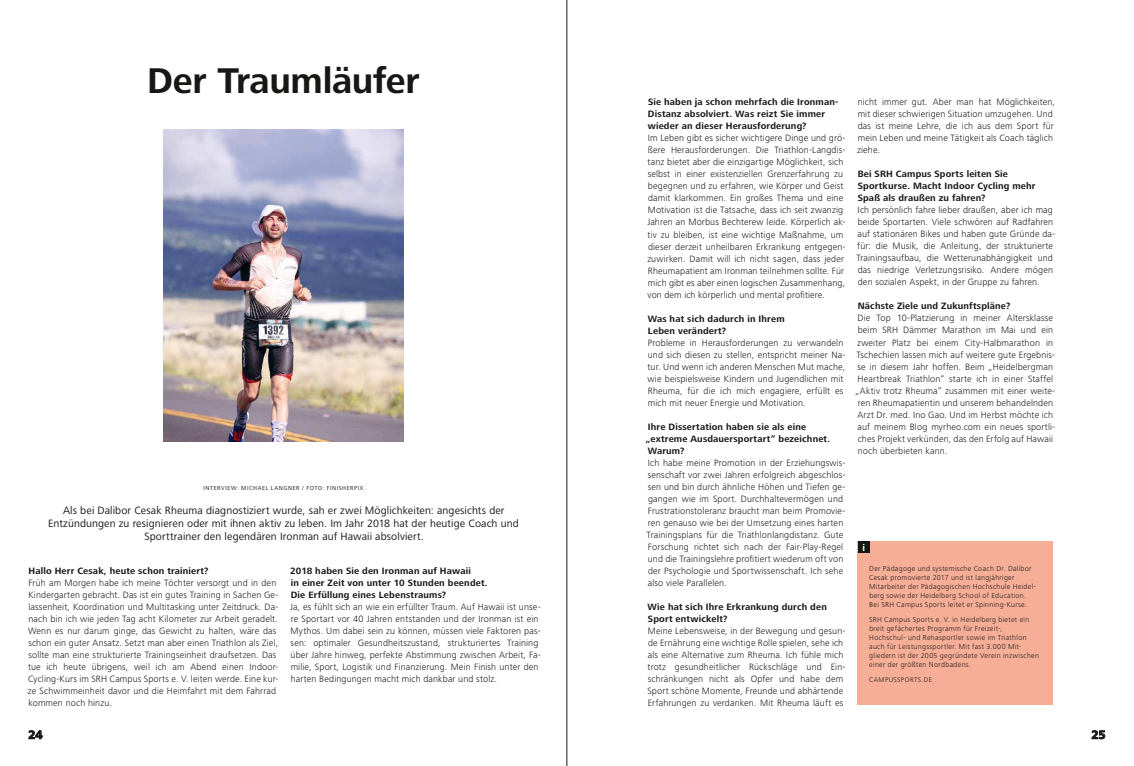
<style>
.page{position:relative;width:1134px;height:766px;background:#fff}
.page>*{position:absolute;margin:0;border:0;box-sizing:border-box;transform-origin:0 0}
.t1{font:700 37px "Frutiger Next LT";letter-spacing:-.01em;color:#181716}
.t2{font:700 12px "Frutiger Next LT";color:#181716}
.t3{font:11px/13px "Frutiger Next LT";letter-spacing:.01em;color:#181716;text-align:center}
.t4{font:700 10px "Frutiger Next LT";color:#fff}
.t5{font:300 9.5px/12px "Frutiger Next LT";letter-spacing:.015em;color:#181716}
.t6{font:700 9.5px/12px "Frutiger Next LT";letter-spacing:.02em;color:#181716}
.t7{font:300 7.5px/9px "Frutiger Next LT";letter-spacing:.04em;color:#181716}
.t8{font:300 7px "Frutiger Next LT";letter-spacing:.06em;color:#181716}
.t9{font:6px "Frutiger Next LT";letter-spacing:.1em;color:#181716}
</style>
<div class="page">
<svg style="left:1092px;top:730px;width:13px;height:8px"></svg>
<svg style="left:29px;top:730px;width:13px;height:8px"></svg>
<img style="left:164px;top:129px;width:239px;height:312px">
<div style="left:858px;top:541px;width:195px;height:164px;background:#f6ae97"></div>
<div style="left:858px;top:541px;width:12px;height:12px;background:#181716"></div>
<hr style="left:567px;top:0;width:1px;height:765px;background:#181716">
<h1 class="t1" style="left:147px;top:60px;width:274px">Der Traumläufer</h1>
<p class="t9" style="left:203px;top:484px;width:161px">INTERVIEW: MICHAEL LANGNER / FOTO: FINISHERPIX</p>
<p class="t3" style="left:48px;top:503px;width:472px">Als bei Dalibor Cesak Rheuma diagnostiziert wurde, sah er zwei Möglichkeiten: angesichts der<br>Entzündungen zu resignieren oder mit ihnen aktiv zu leben. Im Jahr 2018 hat der heutige Coach und<br>Sporttrainer den legendären Ironman auf Hawaii absolviert.</p>
<p class="t6" style="left:28px;top:564px;width:182px">Hallo Herr Cesak, heute schon trainiert?</p>
<p class="t5" style="left:28px;top:576px;width:252px">Früh am Morgen habe ich meine Töchter versorgt und in den Kindergarten gebracht. Das ist ein gutes Training in Sachen Ge&shy;lassenheit, Koordination und Multitasking unter Zeitdruck. Da&shy;nach bin ich wie jeden Tag acht Kilometer zur Arbeit geradelt.<br>Wenn es nur darum ginge, das Gewicht zu halten, wäre das schon ein guter Ansatz. Setzt man aber einen Triathlon als Ziel, sollte man eine strukturierte Trainingseinheit draufsetzen. Das tue ich heute übrigens, weil ich am Abend einen Indoor-Cycling-Kurs im SRH Campus Sports e. V. leiten werde. Eine kur&shy;ze Schwimmeinheit davor und die Heimfahrt mit dem Fahrrad kommen noch hinzu.</p>
<p class="t6" style="left:290px;top:564px;width:199px">2018 haben Sie den Ironman auf Hawaii<br>in einer Zeit von unter 10 Stunden beendet.<br>Die Erfüllung eines Lebenstraums?</p>
<p class="t5" style="left:290px;top:600px;width:252px">Ja, es fühlt sich an wie ein erfüllter Traum. Auf Hawaii ist unse&shy;re Sportart vor 40 Jahren entstanden und der Ironman ist ein Mythos. Um dabei sein zu können, müssen viele Faktoren pas&shy;sen: optimaler Gesundheitszustand, strukturiertes Training über Jahre hinweg, perfekte Abstimmung zwischen Arbeit, Fa&shy;milie, Sport, Logistik und Finanzierung. Mein Finish unter den harten Bedingungen macht mich dankbar und stolz.</p>
<p class="t6" style="left:648px;top:96px;width:192px">Sie haben ja schon mehrfach die Ironman-<br>Distanz absolviert. Was reizt Sie immer wieder an dieser Herausforderung?</p>
<p class="t5" style="left:647px;top:132px;width:200px">Im Leben gibt es sicher wichtigere Dinge und grö&shy;ßere Herausforderungen. Die Triathlon-Langdis&shy;tanz bietet aber die einzigartige Möglichkeit, sich selbst in einer existenziellen Grenzerfahrung zu begegnen und zu erfahren, wie Körper und Geist damit klarkommen. Ein großes Thema und eine Motivation ist die Tatsache, dass ich seit zwanzig Jahren an Morbus Bechterew leide. Körperlich ak&shy;tiv zu bleiben, ist eine wichtige Maßnahme, um dieser derzeit unheilbaren Erkrankung entgegen&shy;zuwirken. Damit will ich nicht sagen, dass jeder Rheumapatient am Ironman teilnehmen sollte. Für mich gibt es aber einen logischen Zusammenhang, von dem ich körperlich und mental profitiere.</p>
<p class="t6" style="left:648px;top:312px;width:138px">Was hat sich dadurch in Ihrem<br>Leben verändert?</p>
<p class="t5" style="left:647px;top:336px;width:199px">Probleme in Herausforderungen zu verwandeln und sich diesen zu stellen, entspricht meiner Na&shy;tur. Und wenn ich anderen Menschen Mut mache, wie beispielsweise Kindern und Jugendlichen mit Rheuma, für die ich mich engagiere, erfüllt es mich mit neuer Energie und Motivation.</p>
<p class="t6" style="left:646px;top:420px;width:186px">Ihre Dissertation haben sie als eine „extreme Ausdauersportart“ bezeichnet.<br>Warum?</p>
<p class="t5" style="left:647px;top:456px;width:200px">Ich habe meine Promotion in der Erziehungswis&shy;senschaft vor zwei Jahren erfolgreich abgeschlos&shy;sen und bin durch ähnliche Höhen und Tiefen ge&shy;gangen wie im Sport. Durchhaltevermögen und Frustrationstoleranz braucht man beim Promovie&shy;ren genauso wie bei der Umsetzung eines harten Trainingsplans für die Triathlonlangdistanz. Gute Forschung richtet sich nach der Fair-Play-Regel und die Trainingslehre profitiert wiederum oft von der Psychologie und Sportwissenschaft. Ich sehe also viele Parallelen.</p>
<p class="t6" style="left:648px;top:600px;width:181px">Wie hat sich Ihre Erkrankung durch den<br>Sport entwickelt?</p>
<p class="t5" style="left:647px;top:624px;width:199px">Meine Lebensweise, in der Bewegung und gesun&shy;de Ernährung eine wichtige Rolle spielen, sehe ich als eine Alternative zum Rheuma. Ich fühle mich trotz gesundheitlicher Rückschläge und Ein&shy;schränkungen nicht als Opfer und habe dem Sport schöne Momente, Freunde und abhärtende Erfahrungen zu verdanken. Mit Rheuma läuft es</p>
<p class="t5" style="left:857px;top:96px;width:199px">nicht immer gut. Aber man hat Möglichkeiten, mit dieser schwierigen Situation umzugehen. Und das ist meine Lehre, die ich aus dem Sport für mein Leben und meine Tätigkeit als Coach täglich ziehe.</p>
<p class="t6" style="left:858px;top:168px;width:179px">Bei SRH Campus Sports leiten Sie<br>Sportkurse. Macht Indoor Cycling mehr<br>Spaß als draußen zu fahren?</p>
<p class="t5" style="left:856px;top:204px;width:200px">Ich persönlich fahre lieber draußen, aber ich mag beide Sportarten. Viele schwören auf Radfahren auf stationären Bikes und haben gute Gründe da&shy;für: die Musik, die Anleitung, der strukturierte Trainingsaufbau, die Wetterunabhängigkeit und das niedrige Verletzungsrisiko. Andere mögen den sozialen Aspekt, in der Gruppe zu fahren.</p>
<p class="t6" style="left:858px;top:300px;width:154px">Nächste Ziele und Zukunftspläne?</p>
<p class="t5" style="left:855px;top:312px;width:201px">Die Top 10-Platzierung in meiner Altersklasse beim SRH Dämmer Marathon im Mai und ein zweiter Platz bei einem City-Halbmarathon in Tschechien lassen mich auf weitere gute Ergebnis&shy;se in diesem Jahr hoffen. Beim „Heidelbergman Heartbreak Triathlon“ starte ich in einer Staffel „Aktiv trotz Rheuma“ zusammen mit einer weite&shy;ren Rheumapatientin und unserem behandelnden Arzt Dr. med. Ino Gao. Und im Herbst möchte ich auf meinem Blog myrheo.com ein neues sportli&shy;ches Projekt verkünden, das den Erfolg auf Hawaii noch überbieten kann.</p>
<p class="t4" style="left:862px;top:541px;width:4px">i</p>
<p class="t7" style="left:869px;top:563px;width:168px">Der Pädagoge und systemische Coach Dr. Dalibor Cesak promovierte 2017 und ist langjähriger Mitarbeiter der Pädagogischen Hochschule Heidel&shy;berg sowie der Heidelberg School of Education.<br>Bei SRH Campus Sports leitet er Spinning-Kurse.</p>
<p class="t7" style="left:869px;top:614px;width:171px">SRH Campus Sports e. V. in Heidelberg bietet ein breit gefächertes Programm für Freizeit-, Hochschul- und Rehasportler sowie im Triathlon auch für Leistungssportler. Mit fast 3.000 Mit&shy;gliedern ist der 2005 gegründete Verein inzwischen einer der größten Nordbadens.</p>
<p class="t8" style="left:869px;top:675px;width:64px">CAMPUSSPORTS.DE</p>
<p class="t2" style="left:28px;top:727px;width:16px">24</p>
<p class="t2" style="left:1091px;top:727px;width:16px">25</p>
</div>
